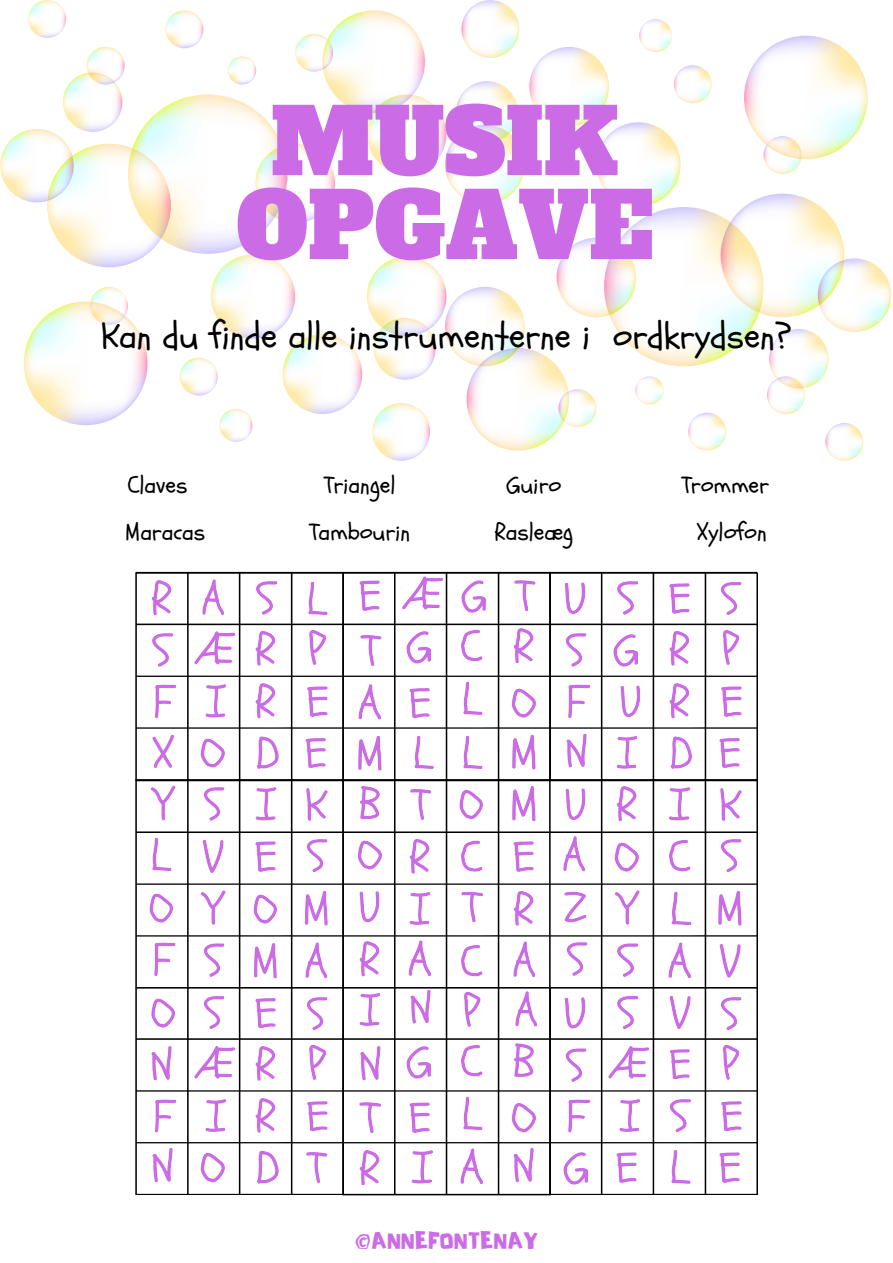
<style>
.page{position:relative;width:893px;height:1263px;background:#fff}
.page>*{position:absolute;margin:0;border:0;box-sizing:border-box;transform-origin:0 0}
.t1{font:90.3px/83.9px "Alfa Slab One";color:#cb6ce6;text-align:center}
.t2{font:36.45px "Schoolbell";color:#000}
.t3{font:27.83px "NF PAGKAKI Regular";color:#cb6ce6}
.t4{font:24px "Schoolbell";color:#000}
</style>
<div class="page">
<img style="left:744px;top:194px;width:100px;height:123px">
<img style="left:744px;top:36px;width:123px;height:123px">
<img style="left:610px;top:207px;width:149px;height:159px">
<img style="left:720px;top:222px;width:43px;height:91px">
<img style="left:445px;top:287px;width:80px;height:75px">
<img style="left:556px;top:238px;width:61px;height:79px">
<img style="left:604px;top:243px;width:32px;height:72px">
<img style="left:446px;top:131px;width:79px;height:73px">
<img style="left:529px;top:47px;width:80px;height:80px">
<img style="left:456px;top:81px;width:62px;height:52px">
<img style="left:463px;top:125px;width:46px;height:18px">
<img style="left:674px;top:65px;width:38px;height:38px">
<img style="left:461px;top:0;width:58px;height:58px">
<img style="left:639px;top:19px;width:33px;height:33px">
<img style="left:596px;top:122px;width:84px;height:84px">
<img style="left:568px;top:389px;width:28px;height:38px">
<img style="left:688px;top:413px;width:38px;height:37px">
<img style="left:825px;top:423px;width:38px;height:38px">
<img style="left:635px;top:376px;width:28px;height:29px">
<img style="left:767px;top:387px;width:38px;height:27px">
<img style="left:769px;top:329px;width:59px;height:59px">
<img style="left:777px;top:376px;width:26px;height:12px">
<img style="left:819px;top:258px;width:72px;height:74px">
<img style="left:818px;top:260px;width:26px;height:45px">
<img style="left:763px;top:145px;width:38px;height:29px">
<img style="left:766px;top:136px;width:35px;height:23px">
<img style="left:466px;top:348px;width:102px;height:102px">
<img style="left:479px;top:348px;width:39px;height:18px">
<img style="left:558px;top:391px;width:11px;height:31px">
<img style="left:47px;top:144px;width:100px;height:123px">
<img style="left:24px;top:302px;width:124px;height:123px">
<img style="left:132px;top:94px;width:150px;height:160px">
<img style="left:128px;top:148px;width:43px;height:91px">
<img style="left:367px;top:99px;width:79px;height:75px">
<img style="left:275px;top:144px;width:60px;height:79px">
<img style="left:255px;top:146px;width:32px;height:72px">
<img style="left:367px;top:257px;width:79px;height:72px">
<img style="left:282px;top:334px;width:80px;height:80px">
<img style="left:374px;top:328px;width:61px;height:52px">
<img style="left:382px;top:318px;width:47px;height:18px">
<img style="left:180px;top:358px;width:38px;height:38px">
<img style="left:372px;top:403px;width:58px;height:58px">
<img style="left:219px;top:409px;width:33px;height:33px">
<img style="left:211px;top:254px;width:84px;height:85px">
<img style="left:295px;top:34px;width:28px;height:38px">
<img style="left:165px;top:10px;width:38px;height:38px">
<img style="left:28px;top:0;width:38px;height:38px">
<img style="left:228px;top:56px;width:28px;height:29px">
<img style="left:87px;top:47px;width:38px;height:28px">
<img style="left:63px;top:73px;width:59px;height:59px">
<img style="left:88px;top:72px;width:27px;height:13px">
<img style="left:0;top:129px;width:72px;height:73px">
<img style="left:47px;top:156px;width:27px;height:45px">
<img style="left:90px;top:287px;width:38px;height:29px">
<img style="left:90px;top:302px;width:35px;height:23px">
<img style="left:323px;top:10px;width:102px;height:103px">
<img style="left:373px;top:94px;width:40px;height:19px">
<img style="left:322px;top:39px;width:11px;height:31px">
<svg style="left:135px;top:573px;width:622px;height:622px"></svg>
<img style="left:249px;top:825px;width:30px;height:52px">
<img style="left:248px;top:877px;width:32px;height:53px">
<img style="left:247px;top:930px;width:35px;height:67px">
<img style="left:249px;top:981px;width:30px;height:67px">
<img style="left:198px;top:996px;width:28px;height:36px">
<img style="left:146px;top:981px;width:31px;height:67px">
<img style="left:148px;top:1084px;width:31px;height:68px">
<img style="left:201px;top:1100px;width:28px;height:52px">
<img style="left:251px;top:1099px;width:27px;height:37px">
<img style="left:302px;top:1084px;width:29px;height:68px">
<img style="left:251px;top:1032px;width:27px;height:67px">
<img style="left:146px;top:1136px;width:30px;height:59px">
<img style="left:196px;top:1136px;width:31px;height:59px">
<img style="left:251px;top:1136px;width:31px;height:59px">
<img style="left:302px;top:1136px;width:28px;height:59px">
<img style="left:145px;top:773px;width:32px;height:67px">
<img style="left:198px;top:773px;width:28px;height:52px">
<img style="left:250px;top:773px;width:28px;height:67px">
<img style="left:300px;top:773px;width:30px;height:67px">
<img style="left:145px;top:1033px;width:30px;height:68px">
<img style="left:189px;top:1032px;width:49px;height:68px">
<img style="left:302px;top:1049px;width:26px;height:49px">
<img style="left:147px;top:928px;width:31px;height:67px">
<img style="left:144px;top:876px;width:32px;height:68px">
<img style="left:146px;top:823px;width:28px;height:67px">
<img style="left:198px;top:825px;width:28px;height:52px">
<img style="left:196px;top:877px;width:32px;height:68px">
<img style="left:198px;top:928px;width:28px;height:68px">
<img style="left:301px;top:824px;width:28px;height:53px">
<img style="left:297px;top:877px;width:35px;height:68px">
<img style="left:299px;top:930px;width:31px;height:67px">
<img style="left:301px;top:982px;width:28px;height:67px">
<hr style="left:136px;top:572px;width:621px;height:1px;background:#000">
<h1 class="t1" style="left:236px;top:101px;width:418px">MUSIK<br>OPGAVE</h1>
<h2 class="t2" style="left:102px;top:311px;width:691px">Kan du finde alle instrumenterne i ordkrydsen?</h2>
<p class="t4" style="left:128px;top:470px;width:61px">Claves</p>
<p class="t4" style="left:506px;top:470px;width:56px">Guiro</p>
<p class="t4" style="left:324px;top:470px;width:73px">Triangel</p>
<p class="t4" style="left:682px;top:470px;width:89px">Trommer</p>
<p class="t4" style="left:125px;top:516px;width:82px">Maracas</p>
<p class="t4" style="left:309px;top:516px;width:102px">Tambourin</p>
<p class="t4" style="left:495px;top:516px;width:80px">Rasleæg</p>
<p class="t4" style="left:696px;top:516px;width:72px">Xylofon</p>
<p class="t3" style="left:355px;top:1223px;width:185px">©ANNEFONTENAY</p>
</div>
